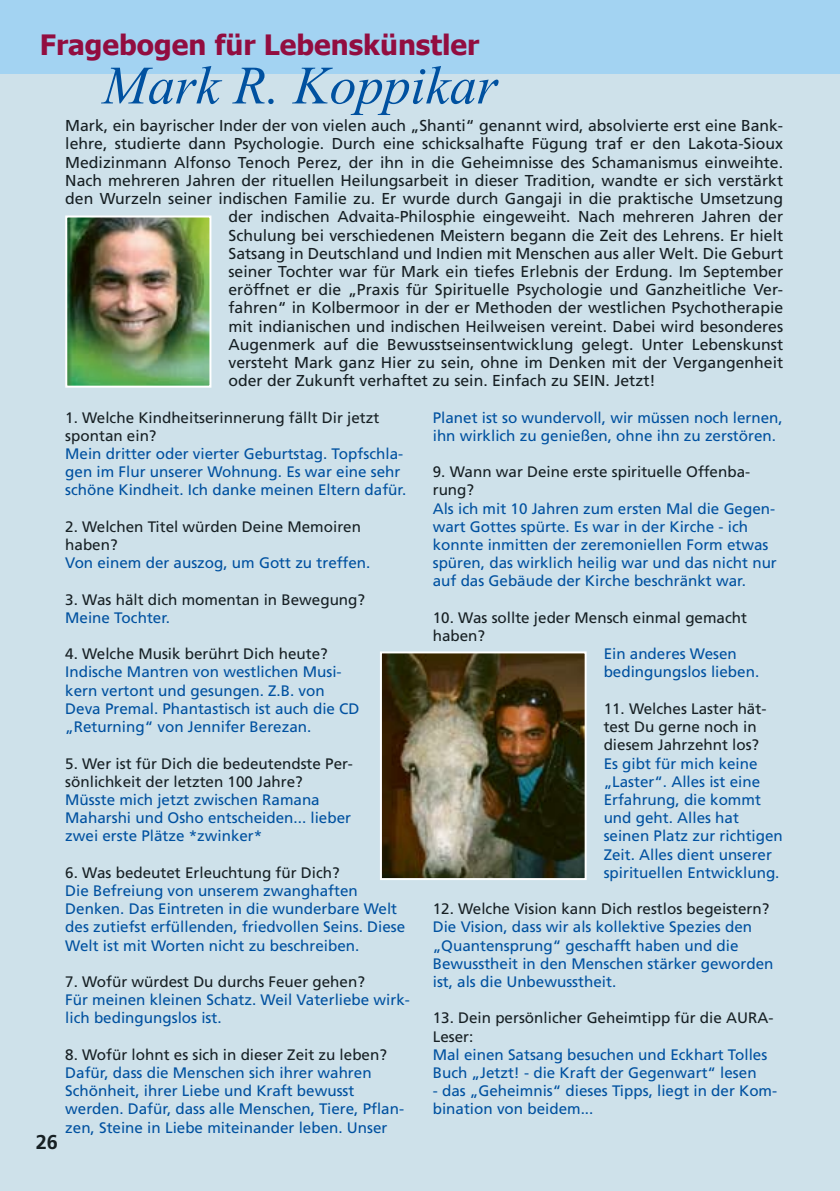
<style>
.page{position:relative;width:840px;height:1191px;background:#fff}
.page>*{position:absolute;margin:0;border:0;box-sizing:border-box;transform-origin:0 0}
.t1{font:italic 54px "Times New Roman";color:#0051a0}
.t2{font:700 28px "Tahoma";color:#920d40}
.t3{font:700 20px "Frutiger";color:#172024}
.t4{font:15.8px "Frutiger";color:#172024}
.t5{font:15.2px/18.2px "Frutiger";color:#0051a0}
.t6{font:15.2px/18.2px "Frutiger";color:#172024}
</style>
<div class="page">
<hr style="left:839px;top:74px;width:1px;height:1117px;background:#eee">
<hr style="left:839px;top:0;width:1px;height:74px;background:#dcdcdc">
<div style="left:0;top:74px;width:839px;height:1117px;background:#cee1ea"></div>
<div style="left:0;top:0;width:839px;height:74px;background:#a3d3f2"></div>
<img style="left:383px;top:654px;width:200px;height:223px">
<div style="left:380px;top:651px;width:206px;height:229px;border:2px solid #fff"></div>
<img style="left:68px;top:218px;width:140px;height:167px">
<div style="left:65px;top:215px;width:146px;height:173px;border:2px solid #fff"></div>
<h2 class="t2" style="left:40px;top:26px;width:441px">Fragebogen für Lebenskünstler</h2>
<h1 class="t1" style="left:103px;top:48px;width:396px">Mark R. Koppikar</h1>
<h3 class="t3" style="left:36px;top:1130px;width:24px">26</h3>
<p class="t4" style="left:65px;top:116px;width:719px">Mark, ein bayrischer Inder der von vielen auch „Shanti“ genannt wird, absolvierte erst eine Bank-</p>
<p class="t4" style="left:65px;top:135px;width:719px">lehre, studierte dann Psychologie. Durch eine schicksalhafte Fügung traf er den Lakota-Sioux</p>
<p class="t4" style="left:65px;top:153px;width:719px">Medizinmann Alfonso Tenoch Perez, der ihn in die Geheimnisse des Schamanismus einweihte.</p>
<p class="t4" style="left:65px;top:171px;width:719px">Nach mehreren Jahren der rituellen Heilungsarbeit in dieser Tradition, wandte er sich verstärkt</p>
<p class="t4" style="left:65px;top:189px;width:719px">den Wurzeln seiner indischen Familie zu. Er wurde durch Gangaji in die praktische Umsetzung</p>
<p class="t4" style="left:228px;top:207px;width:556px">der indischen Advaita-Philosphie eingeweiht. Nach mehreren Jahren der</p>
<p class="t4" style="left:228px;top:226px;width:556px">Schulung bei verschiedenen Meistern begann die Zeit des Lehrens. Er hielt</p>
<p class="t4" style="left:228px;top:244px;width:556px">Satsang in Deutschland und Indien mit Menschen aus aller Welt. Die Geburt</p>
<p class="t4" style="left:228px;top:262px;width:556px">seiner Tochter war für Mark ein tiefes Erlebnis der Erdung. Im September</p>
<p class="t4" style="left:228px;top:280px;width:556px">eröffnet er die „Praxis für Spirituelle Psychologie und Ganzheitliche Ver-</p>
<p class="t4" style="left:228px;top:298px;width:556px">fahren“ in Kolbermoor in der er Methoden der westlichen Psychotherapie</p>
<p class="t4" style="left:228px;top:317px;width:556px">mit indianischen und indischen Heilweisen vereint. Dabei wird besonderes</p>
<p class="t4" style="left:228px;top:335px;width:556px">Augenmerk auf die Bewusstseinsentwicklung gelegt. Unter Lebenskunst</p>
<p class="t4" style="left:228px;top:353px;width:556px">versteht Mark ganz Hier zu sein, ohne im Denken mit der Vergangenheit</p>
<p class="t4" style="left:228px;top:371px;width:428px">oder der Zukunft verhaftet zu sein. Einfach zu SEIN. Jetzt!</p>
<p class="t6" style="left:65px;top:408px;width:315px">1. Welche Kindheitserinnerung fällt Dir jetzt spontan ein?</p>
<p class="t5" style="left:65px;top:445px;width:342px">Mein dritter oder vierter Geburtstag. Topfschla&shy;gen im Flur unserer Wohnung. Es war eine sehr schöne Kindheit. Ich danke meinen Eltern dafür.</p>
<p class="t6" style="left:65px;top:517px;width:297px">2. Welchen Titel würden Deine Memoiren haben?</p>
<p class="t5" style="left:65px;top:554px;width:306px">Von einem der auszog, um Gott zu treffen.</p>
<p class="t6" style="left:65px;top:590px;width:301px">3. Was hält dich momentan in Bewegung?</p>
<p class="t5" style="left:65px;top:608px;width:106px">Meine Tochter.</p>
<p class="t6" style="left:65px;top:645px;width:264px">4. Welche Musik berührt Dich heute?</p>
<p class="t5" style="left:65px;top:663px;width:295px">Indische Mantren von westlichen Musi&shy;kern vertont und gesungen. Z.B. von Deva Premal. Phantastisch ist auch die CD „Returning“ von Jennifer Berezan.</p>
<p class="t6" style="left:65px;top:754px;width:289px">5. Wer ist für Dich die bedeutendste Per&shy;sönlichkeit der letzten 100 Jahre?</p>
<p class="t5" style="left:65px;top:790px;width:287px">Müsste mich jetzt zwischen Ramana<br>Maharshi und Osho entscheiden... lieber zwei erste Plätze *zwinker*</p>
<p class="t6" style="left:65px;top:863px;width:276px">6. Was bedeutet Erleuchtung für Dich?</p>
<p class="t5" style="left:65px;top:881px;width:341px">Die Befreiung von unserem zwanghaften Denken. Das Eintreten in die wunderbare Welt des zutiefst erfüllenden, friedvollen Seins. Diese Welt ist mit Worten nicht zu beschreiben.</p>
<p class="t6" style="left:65px;top:972px;width:301px">7. Wofür würdest Du durchs Feuer gehen?</p>
<p class="t5" style="left:65px;top:991px;width:346px">Für meinen kleinen Schatz. Weil Vaterliebe wirk&shy;lich bedingungslos ist.</p>
<p class="t6" style="left:65px;top:1045px;width:323px">8. Wofür lohnt es sich in dieser Zeit zu leben?</p>
<p class="t5" style="left:65px;top:1063px;width:340px">Dafür, dass die Menschen sich ihrer wahren Schönheit, ihrer Liebe und Kraft bewusst werden. Dafür, dass alle Menschen, Tiere, Pflan&shy;zen, Steine in Liebe miteinander leben. Unser</p>
<p class="t5" style="left:432px;top:408px;width:351px">Planet ist so wundervoll, wir müssen noch lernen, ihn wirklich zu genießen, ohne ihn zu zerstören.</p>
<p class="t6" style="left:432px;top:463px;width:319px">9. Wann war Deine erste spirituelle Offenba&shy;rung?</p>
<p class="t5" style="left:432px;top:499px;width:345px">Als ich mit 10 Jahren zum ersten Mal die Gegen&shy;wart Gottes spürte. Es war in der Kirche - ich konnte inmitten der zeremoniellen Form etwas spüren, das wirklich heilig war und das nicht nur auf das Gebäude der Kirche beschränkt war.</p>
<p class="t6" style="left:432px;top:608px;width:315px">10. Was sollte jeder Mensch einmal gemacht haben?</p>
<p class="t5" style="left:603px;top:645px;width:157px">Ein anderes Wesen bedingungslos lieben.</p>
<p class="t6" style="left:603px;top:699px;width:164px">11. Welches Laster hät&shy;test Du gerne noch in diesem Jahrzehnt los?</p>
<p class="t5" style="left:603px;top:754px;width:181px">Es gibt für mich keine „Laster“. Alles ist eine<br>Erfahrung, die kommt und geht. Alles hat seinen Platz zur richtigen<br>Zeit. Alles dient unserer spirituellen Entwicklung.</p>
<p class="t6" style="left:432px;top:900px;width:338px">12. Welche Vision kann Dich restlos begeistern?</p>
<p class="t5" style="left:432px;top:918px;width:342px">Die Vision, dass wir als kollektive Spezies den „Quantensprung“ geschafft haben und die Bewusstheit in den Menschen stärker geworden ist, als die Unbewusstheit.</p>
<p class="t6" style="left:432px;top:1009px;width:342px">13. Dein persönlicher Geheimtipp für die AURA-<br>Leser:</p>
<p class="t5" style="left:432px;top:1045px;width:336px">Mal einen Satsang besuchen und Eckhart Tolles<br>Buch „Jetzt! - die Kraft der Gegenwart“ lesen</p>
<p class="t5" style="left:432px;top:1082px;width:346px">- das „Geheimnis“ dieses Tipps, liegt in der Kom&shy;bination von beidem...</p>
</div>
